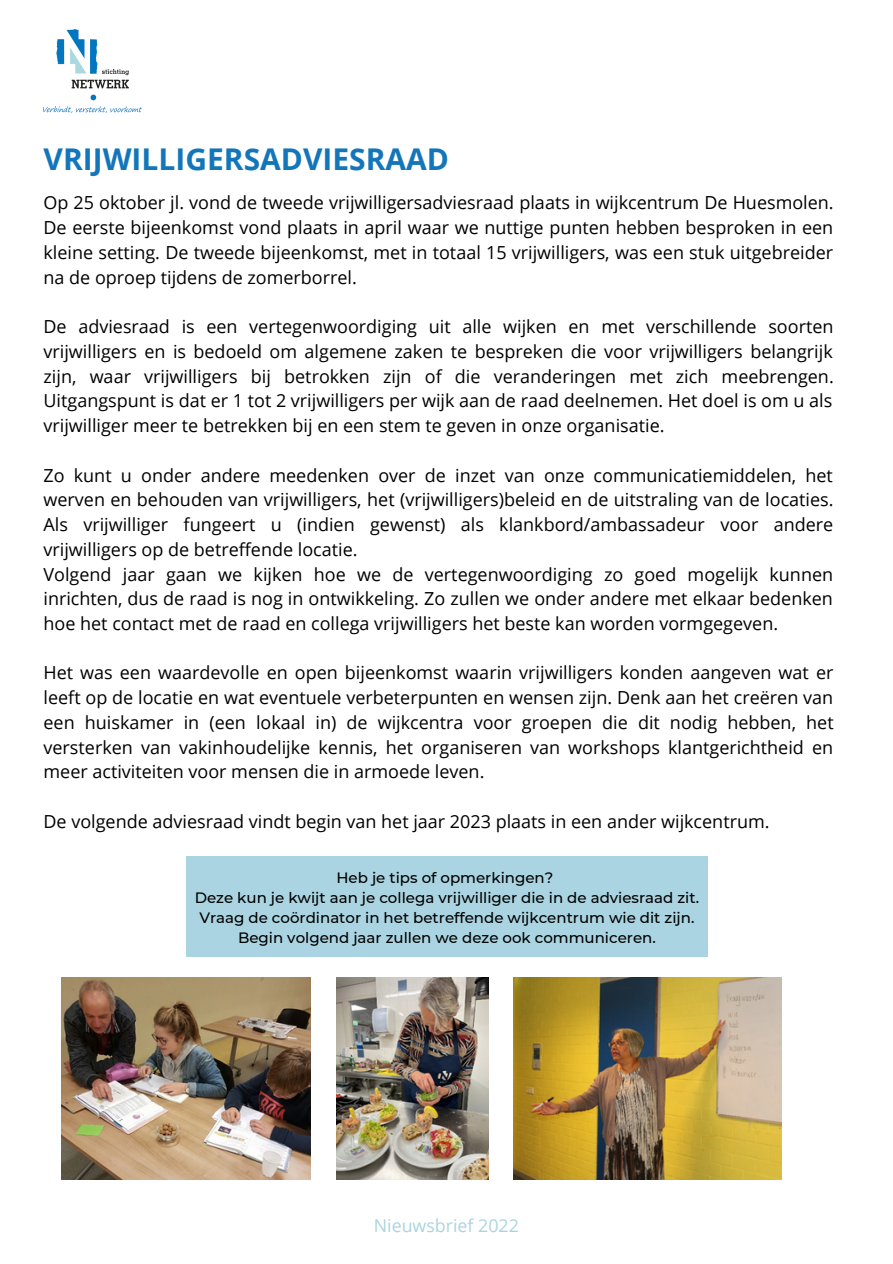
<style>
.page{position:relative;width:893px;height:1264px;background:#fff}
.page>*{position:absolute;margin:0;border:0;box-sizing:border-box;transform-origin:0 0}
.t1{font:700 30px "Open Sans";color:#1376ba}
.t2{font:18px/24.8px "Open Sans";color:#000;text-align:justify}
.t3{font:17.7px "Open Sans";color:#aad4e1}
.t4{font:500 15px/20.2px "Montserrat";color:#000;text-align:center}
</style>
<div class="page">
<img style="left:513px;top:977px;width:268px;height:202px">
<img style="left:336px;top:977px;width:152px;height:202px">
<img style="left:62px;top:977px;width:248px;height:202px">
<img style="left:44px;top:30px;width:97px;height:83px">
<div style="left:186px;top:856px;width:521px;height:100px;background:#aad4e1"></div>
<h1 class="t1" style="left:44px;top:138px;width:407px">VRIJWILLIGERSADVIESRAAD</h1>
<p class="t2" style="left:44px;top:190px;width:791px">Op 25 oktober jl. vond de tweede vrijwilligersadviesraad plaats in wijkcentrum De Huesmolen.<br>De eerste bijeenkomst vond plaats in april waar we nuttige punten hebben besproken in een kleine setting. De tweede bijeenkomst, met in totaal 15 vrijwilligers, was een stuk uitgebreider na de oproep tijdens de zomerborrel.</p>
<p class="t2" style="left:44px;top:314px;width:791px">De adviesraad is een vertegenwoordiging uit alle wijken en met verschillende soorten vrijwilligers en is bedoeld om algemene zaken te bespreken die voor vrijwilligers belangrijk zijn, waar vrijwilligers bij betrokken zijn of die veranderingen met zich meebrengen.<br>Uitgangspunt is dat er 1 tot 2 vrijwilligers per wijk aan de raad deelnemen. Het doel is om u als vrijwilliger meer te betrekken bij en een stem te geven in onze organisatie.</p>
<p class="t2" style="left:44px;top:462px;width:791px;text-align:left">Zo kunt u onder andere meedenken over de inzet van onze communicatiemiddelen, het werven en behouden van vrijwilligers, het (vrijwilligers)beleid en de uitstraling van de locaties.<br>Als vrijwilliger fungeert u (indien gewenst) als klankbord/ambassadeur voor andere vrijwilligers op de betreffende locatie.<br>Volgend jaar gaan we kijken hoe we de vertegenwoordiging zo goed mogelijk kunnen inrichten, dus de raad is nog in ontwikkeling. Zo zullen we onder andere met elkaar bedenken hoe het contact met de raad en collega vrijwilligers het beste kan worden vormgegeven.</p>
<p class="t2" style="left:44px;top:660px;width:791px">Het was een waardevolle en open bijeenkomst waarin vrijwilligers konden aangeven wat er leeft op de locatie en wat eventuele verbeterpunten en wensen zijn. Denk aan het creëren van een huiskamer in (een lokaal in) de wijkcentra voor groepen die dit nodig hebben, het versterken van vakinhoudelijke kennis, het organiseren van workshops klantgerichtheid en meer activiteiten voor mensen die in armoede leven.</p>
<p class="t2" style="left:44px;top:808px;width:727px">De volgende adviesraad vindt begin van het jaar 2023 plaats in een ander wijkcentrum.</p>
<p class="t4" style="left:195px;top:867px;width:506px">Heb je tips of opmerkingen?<br>Deze kun je kwijt aan je collega vrijwilliger die in de adviesraad zit.<br>Vraag de coördinator in het betreffende wijkcentrum wie dit zijn.<br>Begin volgend jaar zullen we deze ook communiceren.</p>
<p class="t3" style="left:374px;top:1213px;width:146px">Nieuwsbrief 2022</p>
</div>
